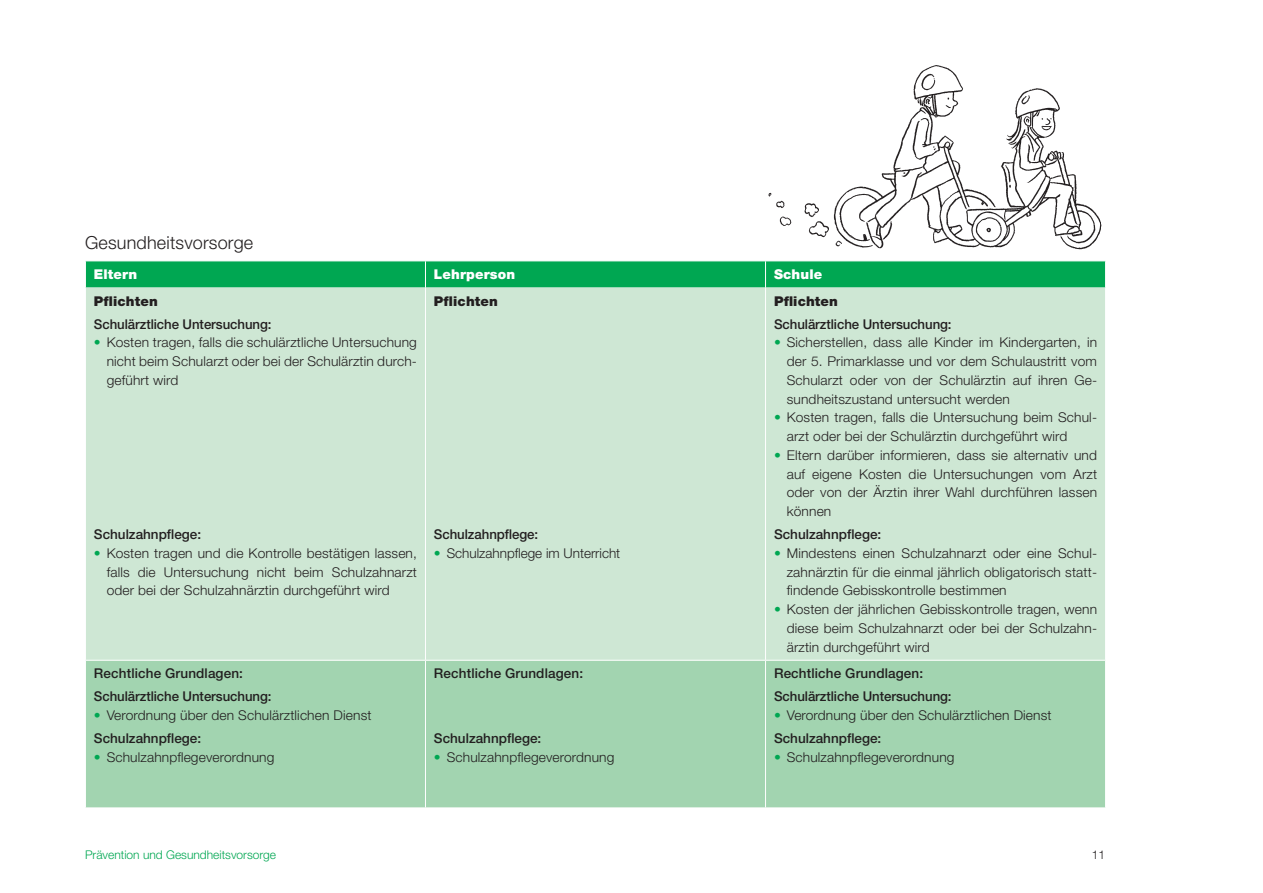
<style>
.page{position:relative;width:1263px;height:893px;background:#fff}
.page>*{position:absolute;margin:0;border:0;box-sizing:border-box;transform-origin:0 0}
.t1{font:300 18px "Helvetica Neue LT Std";letter-spacing:.01em;color:#231f20}
.t2{font:300 13.5px/18.8px "Helvetica Neue LT Std";letter-spacing:.01em;color:#231f20;text-align:justify}
.t3{font:500 13.5px/23px "Helvetica Neue LT Std";letter-spacing:-.005em;color:#231f20}
.t4{font:900 13.5px "Helvetica Neue LT Std";letter-spacing:.01em;color:#231f20}
.t5{font:900 13.5px "Helvetica Neue LT Std";letter-spacing:.01em;color:#fff}
.t6{font:300 12px "Helvetica Neue LT Std";color:#00a752}
.t7{font:300 12px "Helvetica Neue LT Std";color:#231f20}
.s1{color:#00a752}
.s2{font-weight:500}
</style>
<div class="page">
<img style="left:768px;top:65px;width:334px;height:185px">
<div style="left:86px;top:288px;width:1019px;height:372px;background:#cee7d4"></div>
<div style="left:86px;top:661px;width:1019px;height:146px;background:#a2d4b0"></div>
<hr style="left:425px;top:288px;width:1px;height:372px;background:#fff">
<hr style="left:765px;top:288px;width:1px;height:372px;background:#fff">
<hr style="left:425px;top:661px;width:1px;height:146px;background:#fff">
<hr style="left:765px;top:661px;width:1px;height:146px;background:#fff">
<svg style="left:85px;top:261px;width:1021px;height:27px;background:#0aaa58"></svg>
<h1 class="t1" style="left:85px;top:232px;width:170px">Gesundheitsvorsorge</h1>
<p class="t5" style="left:94px;top:266px;width:45px">Eltern</p>
<p class="t5" style="left:434px;top:266px;width:83px">Lehrperson</p>
<p class="t5" style="left:774px;top:266px;width:50px">Schule</p>
<p class="t4" style="left:94px;top:293px;width:65px">Pflichten</p>
<p class="t3" style="left:94px;top:312px;width:179px">Schulärztliche Untersuchung:</p>
<p class="t2" style="left:107px;top:333px;width:312px;text-indent:-13px"><span class="s1">•</span> Kosten tragen, falls die schulärztliche Untersuchung nicht beim Schularzt oder bei der Schulärztin durch&shy;geführt wird</p>
<p class="t4" style="left:434px;top:293px;width:65px">Pflichten</p>
<p class="t4" style="left:774px;top:293px;width:65px">Pflichten</p>
<p class="t3" style="left:774px;top:312px;width:179px">Schulärztliche Untersuchung:</p>
<p class="t2" style="left:787px;top:333px;width:312px;text-indent:-13px"><span class="s1">•</span> Sicherstellen, dass alle Kinder im Kindergarten, in der 5. Primarklasse und vor dem Schulaustritt vom Schularzt oder von der Schulärztin auf ihren Ge&shy;sundheitszustand untersucht werden</p>
<p class="t2" style="left:787px;top:408px;width:312px;text-indent:-13px"><span class="s1">•</span> Kosten tragen, falls die Untersuchung beim Schul&shy;arzt oder bei der Schulärztin durchgeführt wird</p>
<p class="t2" style="left:787px;top:445px;width:312px;text-indent:-13px"><span class="s1">•</span> Eltern darüber informieren, dass sie alternativ und auf eigene Kosten die Untersuchungen vom Arzt oder von der Ärztin ihrer Wahl durchführen lassen können</p>
<p class="t3" style="left:774px;top:523px;width:109px">Schulzahnpflege:</p>
<p class="t2" style="left:787px;top:543px;width:312px;text-indent:-13px"><span class="s1">•</span> Mindestens einen Schulzahnarzt oder eine Schul&shy;zahnärztin für die einmal jährlich obligatorisch statt&shy;findende Gebisskontrolle bestimmen</p>
<p class="t2" style="left:787px;top:600px;width:312px;text-indent:-13px"><span class="s1">•</span> Kosten der jährlichen Gebisskontrolle tragen, wenn diese beim Schulzahnarzt oder bei der Schulzahn&shy;ärztin durchgeführt wird</p>
<p class="t3" style="left:94px;top:523px;width:109px">Schulzahnpflege:</p>
<p class="t2" style="left:107px;top:543px;width:312px;text-indent:-13px"><span class="s1">•</span> Kosten tragen und die Kontrolle bestätigen lassen, falls die Untersuchung nicht beim Schulzahnarzt oder bei der Schulzahnärztin durchgeführt wird</p>
<p class="t3" style="left:434px;top:523px;width:106px">Schulzahnpflege:</p>
<p class="t2" style="left:434px;top:543px;width:188px"><span class="s1">•</span> Schulzahnpflege im Unterricht</p>
<p class="t3" style="left:94px;top:662px;width:179px">Rechtliche Grundlagen:<br>Schulärztliche Untersuchung:</p>
<p class="t2" style="left:94px;top:704px;width:279px;line-height:23px"><span class="s1">•</span> Verordnung über den Schulärztlichen Dienst<br><span class="s2">Schulzahnpflege:</span></p>
<p class="t2" style="left:94px;top:747px;width:182px"><span class="s1">•</span> Schulzahnpflegeverordnung</p>
<p class="t3" style="left:434px;top:662px;width:151px">Rechtliche Grundlagen:</p>
<p class="t3" style="left:434px;top:727px;width:109px">Schulzahnpflege:</p>
<p class="t2" style="left:434px;top:747px;width:182px"><span class="s1">•</span> Schulzahnpflegeverordnung</p>
<p class="t3" style="left:774px;top:662px;width:179px">Rechtliche Grundlagen:<br>Schulärztliche Untersuchung:</p>
<p class="t2" style="left:774px;top:704px;width:279px;line-height:23px"><span class="s1">•</span> Verordnung über den Schulärztlichen Dienst<br><span class="s2">Schulzahnpflege:</span></p>
<p class="t2" style="left:774px;top:747px;width:182px"><span class="s1">•</span> Schulzahnpflegeverordnung</p>
<p class="t6" style="left:85px;top:847px;width:193px">Prävention und Gesundheitsvorsorge</p>
<p class="t7" style="left:1092px;top:847px;width:15px">11</p>
</div>
